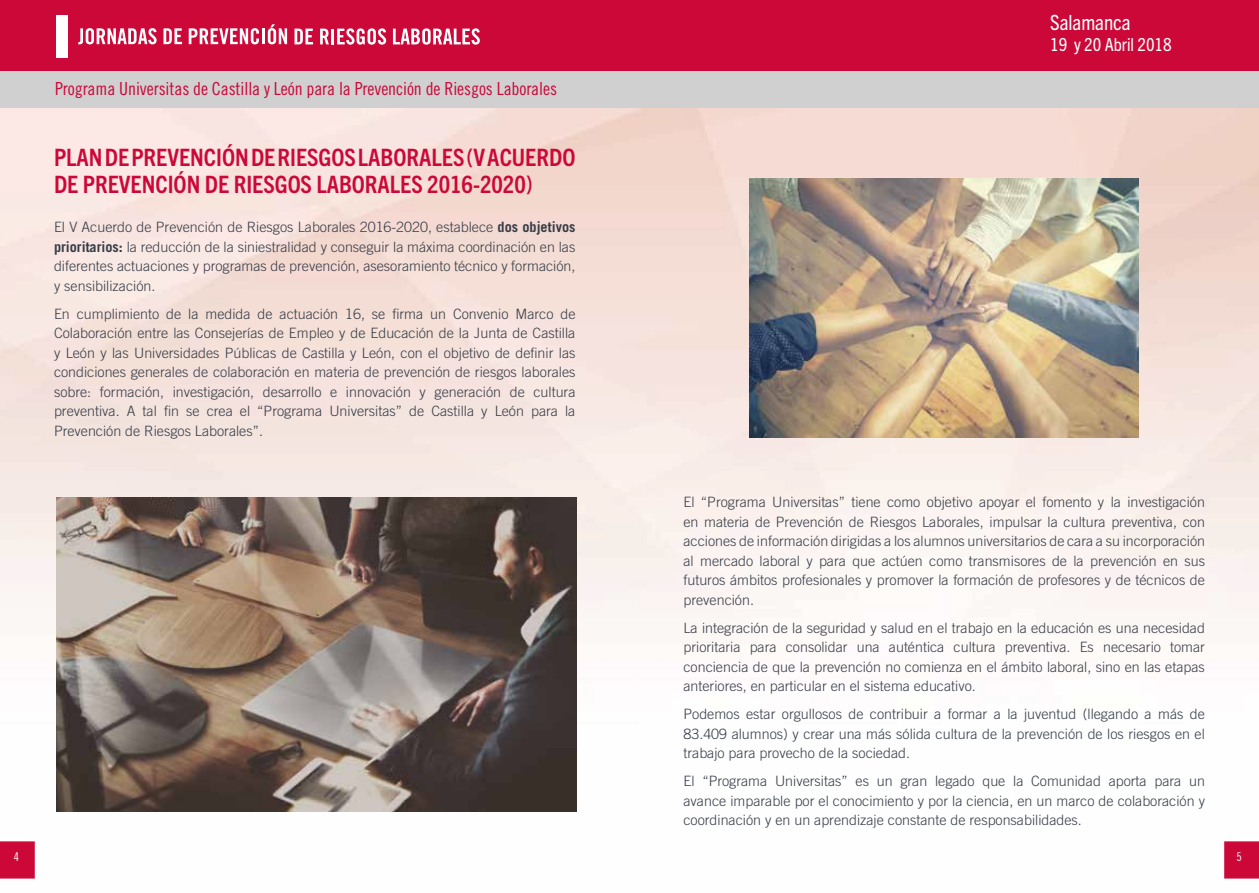
<style>
.page{position:relative;width:1259px;height:893px;background:#fff}
.page>*{position:absolute;margin:0;border:0;box-sizing:border-box;transform-origin:0 0}
.t1{font:700 condensed 24px/27px "Trade Gothic Next LT Pro";color:#cc0839}
.t2{font:condensed 21px "Trade Gothic Next LT Pro";color:#fff}
.t3{font:18px "Trade Gothic LT Std Cn 18";letter-spacing:-.005em;color:#cc0839}
.t4{font:condensed 18px "Trade Gothic Next LT Pro";color:#fff}
.t5{font:300 14.25px/19.5px "Trade Gothic LT Std";color:#363c47;text-align:justify}
.t6{font:12px "Trade Gothic LT Std Cn 18";color:#fff}
.s1{font-weight:700}
</style>
<div class="page">
<img style="left:0;top:108px;width:1259px;height:771px">
<div style="left:0;top:70px;width:1259px;height:38px;background:#d0d0d0"></div>
<div style="left:0;top:0;width:1259px;height:71px;background:#cc0839"></div>
<img style="left:56px;top:498px;width:520px;height:313px">
<img style="left:750px;top:179px;width:388px;height:259px">
<svg style="left:1224px;top:841px;width:35px;height:37px"></svg>
<svg style="left:0;top:841px;width:35px;height:37px"></svg>
<svg style="left:78px;top:28px;width:79px;height:16px"></svg>
<svg style="left:163px;top:28px;width:19px;height:16px"></svg>
<svg style="left:189px;top:28px;width:70px;height:16px"></svg>
<hr style="left:262px;top:28px;width:3px;height:16px;background:#fff">
<svg style="left:268px;top:24px;width:19px;height:20px"></svg>
<svg style="left:294px;top:29px;width:19px;height:15px"></svg>
<svg style="left:320px;top:29px;width:9px;height:15px"></svg>
<hr style="left:331px;top:29px;width:3px;height:15px;background:#fff">
<svg style="left:337px;top:28px;width:49px;height:17px"></svg>
<svg style="left:393px;top:28px;width:87px;height:17px"></svg>
<div style="left:56px;top:16px;width:11px;height:42px;background:#fff"></div>
<p class="t3" style="left:55px;top:78px;width:503px">Programa Universitas de Castilla y León para la Prevención de Riesgos Laborales</p>
<h1 class="t1" style="left:54px;top:142px;width:523px">PLAN DE PREVENCIÓN DE RIESGOS LABORALES (V ACUERDO<br>DE PREVENCIÓN DE RIESGOS LABORALES 2016-2020)</h1>
<p class="t5" style="left:54px;top:217px;width:523px">El V Acuerdo de Prevención de Riesgos Laborales 2016-2020, establece <span class="s1">dos objetivos prioritarios:</span> la reducción de la siniestralidad y conseguir la máxima coordinación en las diferentes actuaciones y programas de prevención, asesoramiento técnico y formación, y sensibilización.</p>
<p class="t5" style="left:54px;top:304px;width:523px">En cumplimiento de la medida de actuación 16, se firma un Convenio Marco de Colaboración entre las Consejerías de Empleo y de Educación de la Junta de Castilla y León y las Universidades Públicas de Castilla y León, con el objetivo de definir las condiciones generales de colaboración en materia de prevención de riesgos laborales sobre: formación, investigación, desarrollo e innovación y generación de cultura preventiva. A tal fin se crea el “Programa Universitas” de Castilla y León para la Prevención de Riesgos Laborales”.</p>
<h2 class="t2" style="left:1050px;top:8px;width:82px">Salamanca</h2>
<p class="t4" style="left:1050px;top:32px;width:123px">19 y 20 Abril 2018</p>
<p class="t5" style="left:683px;top:492px;width:523px">El “Programa Universitas” tiene como objetivo apoyar el fomento y la investigación en materia de Prevención de Riesgos Laborales, impulsar la cultura preventiva, con acciones de información dirigidas a los alumnos universitarios de cara a su incorporación al mercado laboral y para que actúen como transmisores de la prevención en sus futuros ámbitos profesionales y promover la formación de profesores y de técnicos de prevención.</p>
<p class="t5" style="left:683px;top:618px;width:523px">La integración de la seguridad y salud en el trabajo en la educación es una necesidad prioritaria para consolidar una auténtica cultura preventiva. Es necesario tomar conciencia de que la prevención no comienza en el ámbito laboral, sino en las etapas anteriores, en particular en el sistema educativo.</p>
<p class="t5" style="left:683px;top:704px;width:523px">Podemos estar orgullosos de contribuir a formar a la juventud (llegando a más de 83.409 alumnos) y crear una más sólida cultura de la prevención de los riesgos en el trabajo para provecho de la sociedad.</p>
<p class="t5" style="left:683px;top:771px;width:523px">El “Programa Universitas” es un gran legado que la Comunidad aporta para un avance imparable por el conocimiento y por la ciencia, en un marco de colaboración y coordinación y en un aprendizaje constante de responsabilidades.</p>
<p class="t6" style="left:14px;top:850px;width:7px">4</p>
<p class="t6" style="left:1236px;top:850px;width:7px">5</p>
</div>
